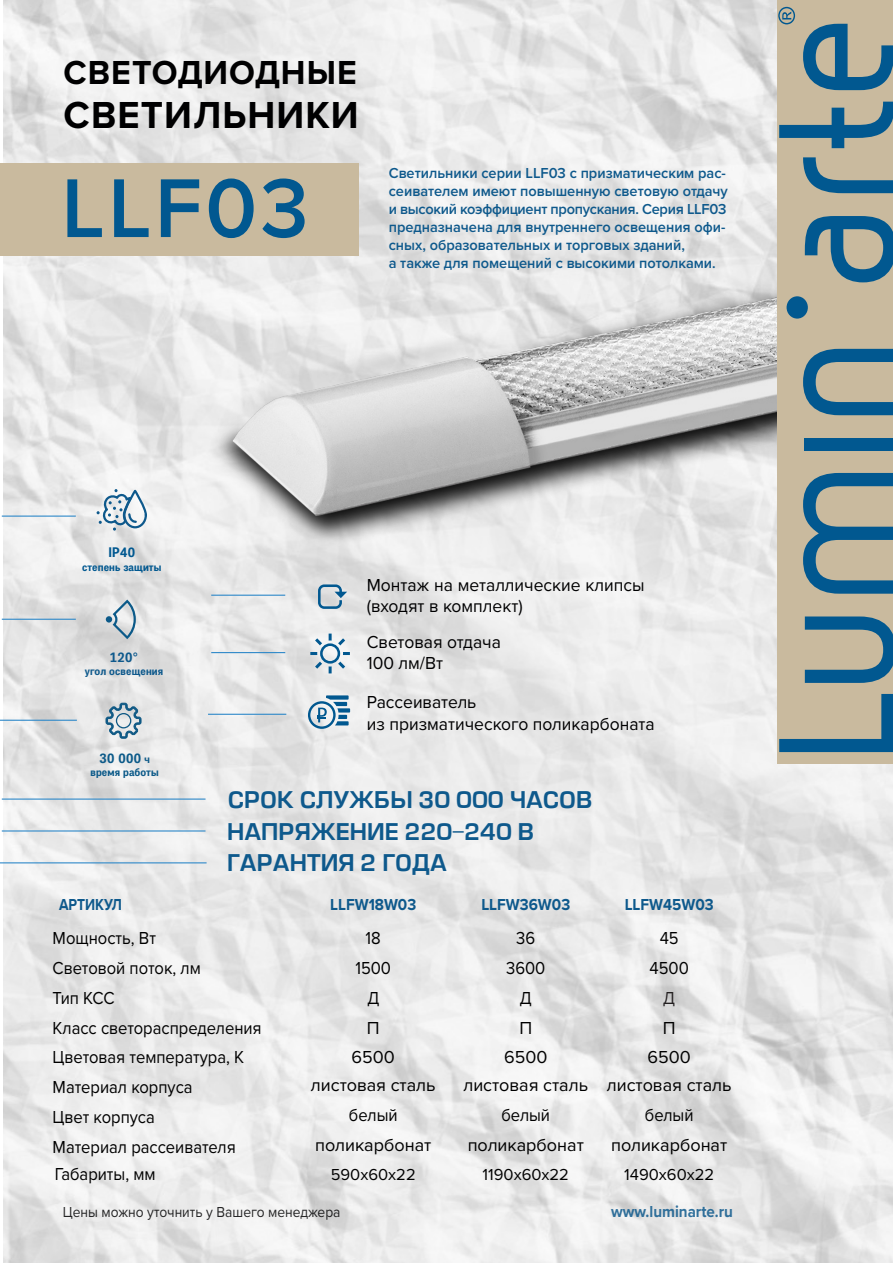
<style>
.page{position:relative;width:893px;height:1263px;background:#fff}
.page>*{position:absolute;margin:0;border:0;box-sizing:border-box;transform-origin:0 0}
.Right{font:600 86.4px "Proxima Nova";letter-spacing:.04em;color:#015890}
.t1{font:700 39px "Proxima Nova";letter-spacing:.03em;color:#000001}
.t2{font:700 34.5px "Proxima Nova";letter-spacing:.03em;color:#000001}
.t3{font:22.5px "Europe Demi";color:#0e598c}
.t4{font:18px "Proxima Nova";color:#000;scale:.92 1}
.Left{font:18px/21px "Proxima Nova";color:#000001}
.t5{font:18px "Proxima Nova";color:#000}
.t6{font:18px "Proxima Nova";color:#231f20;scale:.92 1}
.t7{font:700 16.5px "Proxima Nova";color:#0e598c;scale:.92 1}
.t8{font:16.5px "Proxima Nova";color:#000}
.t9{font:700 16.5px "Proxima Nova";color:#0e598c;scale:.84 1}
.Left-2{font:600 15px/18px "Proxima Nova";color:#0e598c}
.t10{font:15px "Proxima Nova";color:#000001;scale:.92 1}
.Left-3{font:700 13.5px "PF Das Grotesk Pro";color:#0c5a89;scale:.96 1}
.Left-4{font:700 13.5px "PF Das Grotesk Pro";color:#015890;scale:.96 1}
.Left-5{font:700 13.5px "PF Das Grotesk Pro";color:#0e598c;scale:.96 1}
.Left-6{font:700 10.5px "PF Das Grotesk Pro";letter-spacing:.01em;color:#015890}
.Left-7{font:700 10.5px "PF Das Grotesk Pro";letter-spacing:.01em;color:#0e598c}
.Left-8{font:700 10.5px "PF Das Grotesk Pro";letter-spacing:.01em;color:#0c5a89}
.s1{font-size:10.5px}
</style>
<div class="page">
<img style="left:3px;top:0;width:890px;height:1263px">
<img style="left:211px;top:269px;width:566px;height:279px">
<div style="left:0;top:163px;width:359px;height:93px;background:#c9ba9e"></div>
<svg style="left:105px;top:703px;width:37px;height:36px"></svg>
<svg style="left:106px;top:598px;width:31px;height:43px"></svg>
<svg style="left:97px;top:489px;width:51px;height:46px"></svg>
<div style="left:308px;top:701px;width:28px;height:28px;border:2px solid #015890;border-radius:50%"></div>
<svg style="left:317px;top:695px;width:33px;height:30px"></svg>
<svg style="left:315px;top:638px;width:7px;height:7px"></svg>
<svg style="left:338px;top:638px;width:7px;height:7px"></svg>
<svg style="left:310px;top:652px;width:7px;height:3px"></svg>
<svg style="left:329px;top:634px;width:3px;height:7px"></svg>
<svg style="left:338px;top:661px;width:7px;height:8px"></svg>
<svg style="left:315px;top:661px;width:7px;height:8px"></svg>
<svg style="left:343px;top:652px;width:7px;height:3px"></svg>
<svg style="left:329px;top:666px;width:3px;height:7px"></svg>
<div style="left:320px;top:643px;width:20px;height:21px;border:3px solid #015890;border-radius:50%"></div>
<div style="left:318px;top:584px;width:24px;height:25px;border:3px solid #015890;border-radius:5px"></div>
<svg style="left:334px;top:592px;width:13px;height:6px"></svg>
<div style="left:777px;top:0;width:116px;height:763px;background:#c9ba9e"></div>
<hr style="left:2px;top:619px;width:74px;height:1px;background:#2f89c9">
<hr style="left:0;top:720px;width:77px;height:1px;background:#2f89c9">
<hr style="left:2px;top:515px;width:74px;height:2px;background:#2f89c9">
<hr style="left:211px;top:652px;width:74px;height:1px;background:#2f89c9">
<hr style="left:208px;top:714px;width:78px;height:1px;background:#2f89c9">
<hr style="left:211px;top:595px;width:74px;height:1px;background:#2f89c9">
<hr style="left:2px;top:830px;width:204px;height:1px;background:#2f89c9">
<hr style="left:0;top:862px;width:207px;height:1px;background:#2f89c9">
<hr style="left:2px;top:798px;width:204px;height:2px;background:#2f89c9">
<svg style="left:779px;top:694px;width:114px;height:58px"></svg>
<svg style="left:805px;top:616px;width:88px;height:67px"></svg>
<svg style="left:803px;top:473px;width:90px;height:121px"></svg>
<div style="left:805px;top:438px;width:88px;height:12px;background:#015890"></div>
<svg style="left:803px;top:349px;width:90px;height:66px"></svg>
<svg style="left:805px;top:216px;width:88px;height:66px"></svg>
<svg style="left:803px;top:157px;width:90px;height:36px"></svg>
<svg style="left:779px;top:102px;width:114px;height:46px"></svg>
<svg style="left:803px;top:24px;width:90px;height:66px"></svg>
<div style="left:787px;top:296px;width:21px;height:23px;background:#015890;border-radius:50%"></div>
<svg style="left:778px;top:7px;width:17px;height:17px"></svg>
<p class="t2" style="left:64px;top:47px;width:295px">СВЕТОДИОДНЫЕ</p>
<p class="t1" style="left:64px;top:86px;width:297px">СВЕТИЛЬНИКИ</p>
<p class="Right" style="left:61px;top:144px;width:249px">LLF03</p>
<p class="Left-2" style="left:389px;top:163px;width:341px">Светильники серии LLF03 с призматическим рас&shy;сеивателем имеют повышенную световую отдачу и высокий коэффициент пропускания. Серия LLF03 предназначена для внутреннего освещения офи&shy;сных, образовательных и торговых зданий,</p>
<p class="Left-2" style="left:389px;top:253px;width:328px">а также для помещений с высокими потолками.</p>
<p class="Left-4" style="left:108px;top:544px;width:29px">IP40</p>
<p class="Left-6" style="left:82px;top:560px;width:81px">степень защиты</p>
<p class="Left-5" style="left:110px;top:648px;width:31px">120°</p>
<p class="Left-7" style="left:85px;top:665px;width:80px">угол освещения</p>
<p class="Left-3" style="left:99px;top:749px;width:54px">30 000 <span class="s1">ч</span></p>
<p class="Left-8" style="left:90px;top:766px;width:70px">время работы</p>
<p class="Left" style="left:367px;top:574px;width:279px">Монтаж на металлические клипсы (входят в комплект)</p>
<p class="Left" style="left:367px;top:631px;width:136px">Световая отдача</p>
<p class="Left" style="left:367px;top:652px;width:78px">100 лм/Вт</p>
<p class="Left" style="left:367px;top:691px;width:111px">Рассеиватель</p>
<p class="Left" style="left:367px;top:712px;width:289px">из призматического поликарбоната</p>
<p class="t3" style="left:228px;top:786px;width:366px">СРОК СЛУЖБЫ 30 000 ЧАСОВ</p>
<p class="t3" style="left:227px;top:818px;width:309px">НАПРЯЖЕНИЕ 220-240 В</p>
<p class="t3" style="left:227px;top:849px;width:221px">ГАРАНТИЯ 2 ГОДА</p>
<p class="t9" style="left:59px;top:892px;width:76px">АРТИКУЛ</p>
<p class="t7" style="left:330px;top:892px;width:95px">LLFW18W03</p>
<p class="t7" style="left:481px;top:892px;width:98px">LLFW36W03</p>
<p class="t7" style="left:625px;top:892px;width:98px">LLFW45W03</p>
<p class="t4" style="left:53px;top:925px;width:114px">Мощность, Вт</p>
<p class="t4" style="left:366px;top:925px;width:18px">18</p>
<p class="t4" style="left:516px;top:925px;width:22px">36</p>
<p class="t4" style="left:660px;top:925px;width:22px">45</p>
<p class="t4" style="left:53px;top:955px;width:163px">Световой поток, лм</p>
<p class="t4" style="left:355px;top:955px;width:40px">1500</p>
<p class="t4" style="left:506px;top:955px;width:44px">3600</p>
<p class="t4" style="left:650px;top:955px;width:44px">4500</p>
<p class="t4" style="left:53px;top:984px;width:69px">Тип КСС</p>
<p class="t4" style="left:367px;top:984px;width:14px">Д</p>
<p class="t4" style="left:520px;top:984px;width:14px">Д</p>
<p class="t6" style="left:663px;top:984px;width:14px">Д</p>
<p class="t4" style="left:53px;top:1014px;width:229px">Класс светораспределения</p>
<p class="t5" style="left:367px;top:1014px;width:14px">П</p>
<p class="t5" style="left:519px;top:1014px;width:14px">П</p>
<p class="t5" style="left:663px;top:1014px;width:14px">П</p>
<p class="t4" style="left:53px;top:1044px;width:210px">Цветовая температура, К</p>
<p class="t5" style="left:352px;top:1044px;width:45px">6500</p>
<p class="t5" style="left:504px;top:1044px;width:45px">6500</p>
<p class="t5" style="left:648px;top:1044px;width:45px">6500</p>
<p class="t4" style="left:53px;top:1074px;width:154px">Материал корпуса</p>
<p class="t5" style="left:311px;top:1072px;width:126px">листовая сталь</p>
<p class="t5" style="left:463px;top:1072px;width:126px">листовая сталь</p>
<p class="t5" style="left:607px;top:1072px;width:126px">листовая сталь</p>
<p class="t4" style="left:53px;top:1103px;width:113px">Цвет корпуса</p>
<p class="t4" style="left:349px;top:1101px;width:54px">белый</p>
<p class="t4" style="left:501px;top:1101px;width:54px">белый</p>
<p class="t4" style="left:645px;top:1101px;width:54px">белый</p>
<p class="t4" style="left:53px;top:1133px;width:201px">Материал рассеивателя</p>
<p class="t5" style="left:315px;top:1131px;width:118px">поликарбонат</p>
<p class="t5" style="left:468px;top:1131px;width:118px">поликарбонат</p>
<p class="t5" style="left:611px;top:1131px;width:118px">поликарбонат</p>
<p class="t4" style="left:55px;top:1161px;width:111px">Габариты, мм</p>
<p class="t8" style="left:331px;top:1162px;width:86px">590х60х22</p>
<p class="t8" style="left:483px;top:1162px;width:88px">1190х60х22</p>
<p class="t8" style="left:624px;top:1162px;width:91px">1490х60х22</p>
<p class="t10" style="left:63px;top:1201px;width:303px">Цены можно уточнить у Вашего менеджера</p>
<p class="t7" style="left:611px;top:1199px;width:134px">www.luminarte.ru</p>
</div>
